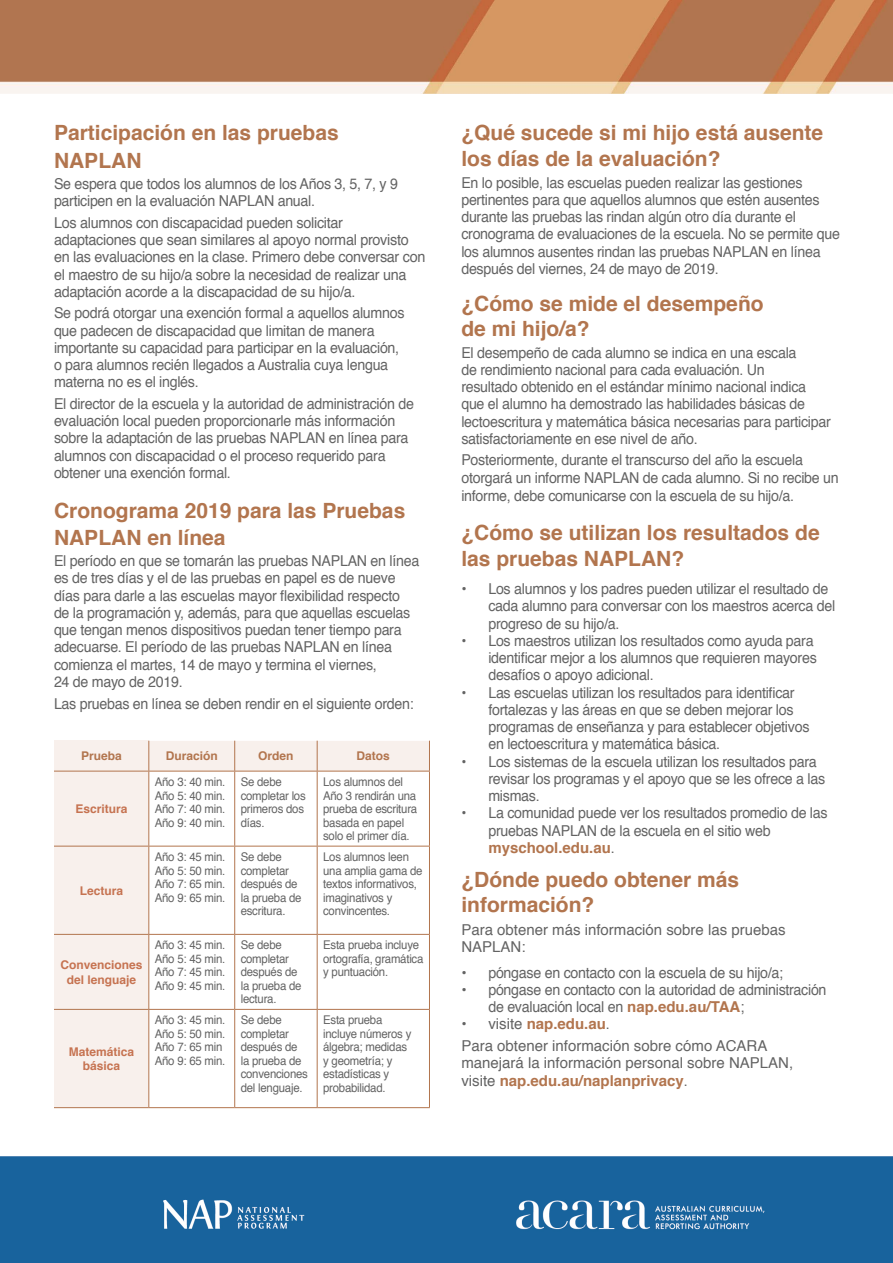
<style>
.page{position:relative;width:893px;height:1263px;background:#fff}
.page>*{position:absolute;margin:0;border:0;box-sizing:border-box;transform-origin:0 0}
.t1{font:700 21px/25.5px "Helvetica";color:#b2754e}
.t2{font:15px/17.2px "Helvetica";letter-spacing:-.02em;color:#636363;scale:.95 1}
.t3{font:15px/17.2px "Helvetica";letter-spacing:-.02em;color:#636363}
.t4{font:15px/17.2px "Helvetica";letter-spacing:-.02em;color:#636363;scale:.96 1}
.t5{font:15px/17.2px "Helvetica";color:#636363}
.t6{font:12px/13.5px "Helvetica";letter-spacing:-.02em;color:#636363;scale:.95 1}
.t7{font:700 12px/14.4px "Helvetica";color:#c67351;text-align:center}
.t8{font:700 12px "Helvetica";color:#b2754e}
.s1{font-weight:700;color:#b2754e}
</style>
<div class="page">
<img style="left:1px;top:0;width:892px;height:93px">
<svg style="left:54px;top:740px;width:375px;height:367px"></svg>
<hr style="left:429px;top:1010px;width:1px;height:97px;background:#b2754e">
<hr style="left:149px;top:1107px;width:86px;height:1px;background:#b2754e">
<hr style="left:317px;top:1107px;width:113px;height:1px;background:#b2754e">
<hr style="left:234px;top:771px;width:1px;height:75px;background:#b2754e">
<hr style="left:317px;top:771px;width:1px;height:75px;background:#b2754e">
<hr style="left:234px;top:846px;width:1px;height:88px;background:#b2754e">
<hr style="left:317px;top:846px;width:1px;height:88px;background:#b2754e">
<hr style="left:234px;top:935px;width:1px;height:74px;background:#b2754e">
<hr style="left:317px;top:935px;width:1px;height:74px;background:#b2754e">
<hr style="left:234px;top:1010px;width:1px;height:97px;background:#b2754e">
<hr style="left:317px;top:1010px;width:1px;height:97px;background:#b2754e">
<hr style="left:235px;top:1107px;width:82px;height:1px;background:#b2754e">
<hr style="left:429px;top:771px;width:1px;height:75px;background:#b2754e">
<hr style="left:429px;top:935px;width:1px;height:74px;background:#b2754e">
<hr style="left:149px;top:1009px;width:86px;height:1px;background:#b2754e">
<hr style="left:235px;top:1009px;width:82px;height:1px;background:#b2754e">
<hr style="left:317px;top:1009px;width:113px;height:1px;background:#b2754e">
<hr style="left:149px;top:846px;width:86px;height:1px;background:#b2754e">
<hr style="left:235px;top:846px;width:82px;height:1px;background:#b2754e">
<hr style="left:317px;top:846px;width:113px;height:1px;background:#b2754e">
<hr style="left:429px;top:846px;width:1px;height:88px;background:#b2754e">
<hr style="left:149px;top:934px;width:86px;height:1px;background:#b2754e">
<hr style="left:235px;top:934px;width:82px;height:1px;background:#b2754e">
<hr style="left:317px;top:934px;width:113px;height:1px;background:#b2754e">
<hr style="left:148px;top:740px;width:87px;height:1px;background:#fff">
<hr style="left:235px;top:740px;width:82px;height:1px;background:#fff">
<hr style="left:317px;top:740px;width:113px;height:1px;background:#fff">
<hr style="left:234px;top:741px;width:1px;height:30px;background:#b2754e">
<hr style="left:317px;top:741px;width:1px;height:30px;background:#b2754e">
<hr style="left:429px;top:741px;width:1px;height:30px;background:#b2754e">
<hr style="left:148px;top:771px;width:1px;height:75px;background:#b2754e">
<hr style="left:148px;top:846px;width:1px;height:88px;background:#b2754e">
<hr style="left:148px;top:935px;width:1px;height:74px;background:#b2754e">
<hr style="left:148px;top:1010px;width:1px;height:97px;background:#b2754e">
<hr style="left:54px;top:846px;width:95px;height:1px;background:#b2754e">
<hr style="left:54px;top:934px;width:95px;height:1px;background:#b2754e">
<hr style="left:54px;top:1009px;width:95px;height:1px;background:#b2754e">
<hr style="left:54px;top:1107px;width:95px;height:1px;background:#b2754e">
<hr style="left:54px;top:771px;width:95px;height:1px;background:#b2754e">
<hr style="left:149px;top:771px;width:86px;height:1px;background:#b2754e">
<hr style="left:235px;top:771px;width:82px;height:1px;background:#b2754e">
<hr style="left:317px;top:771px;width:113px;height:1px;background:#b2754e">
<hr style="left:148px;top:741px;width:1px;height:30px;background:#b2754e">
<div style="left:0;top:1156px;width:893px;height:107px;background:#18639d"></div>
<h1 class="t1" style="left:54px;top:120px;width:286px;line-height:27px">Participación en las pruebas<br>NAPLAN</h1>
<p class="t2" style="left:54px;top:176px;width:364px">Se espera que todos los alumnos de los Años 3, 5, 7, y 9 participen en la evaluación NAPLAN anual.</p>
<p class="t4" style="left:54px;top:214px;width:388px">Los alumnos con discapacidad pueden solicitar adaptaciones que sean similares al apoyo normal provisto en las evaluaciones en la clase. Primero debe conversar con el maestro de su hijo/a sobre la necesidad de realizar una adaptación acorde a la discapacidad de su hijo/a.</p>
<p class="t2" style="left:54px;top:305px;width:370px">Se podrá otorgar una exención formal a aquellos alumnos que padecen de discapacidad que limitan de manera importante su capacidad para participar en la evaluación, o para alumnos recién llegados a Australia cuya lengua materna no es el inglés.</p>
<p class="t2" style="left:54px;top:395px;width:380px">El director de la escuela y la autoridad de administración de evaluación local pueden proporcionarle más información sobre la adaptación de las pruebas NAPLAN en línea para alumnos con discapacidad o el proceso requerido para obtener una exención formal.</p>
<h1 class="t1" style="left:54px;top:497px;width:353px;line-height:27px">Cronograma 2019 para las Pruebas<br>NAPLAN en línea</h1>
<p class="t2" style="left:54px;top:553px;width:386px">El período en que se tomarán las pruebas NAPLAN en línea es de tres días y el de las pruebas en papel es de nueve días para darle a las escuelas mayor flexibilidad respecto<br>de la programación y, además, para que aquellas escuelas que tengan menos dispositivos puedan tener tiempo para adecuarse. El período de las pruebas NAPLAN en línea comienza el martes, 14 de mayo y termina el viernes,<br>24 de mayo de 2019.</p>
<p class="t2" style="left:54px;top:696px;width:380px">Las pruebas en línea se deben rendir en el siguiente orden:</p>
<p class="t8" style="left:81px;top:746px;width:42px">Prueba</p>
<p class="t8" style="left:166px;top:746px;width:54px">Duración</p>
<p class="t8" style="left:258px;top:746px;width:37px">Orden</p>
<p class="t8" style="left:357px;top:746px;width:35px">Datos</p>
<p class="t7" style="left:75px;top:802px;width:54px">Escritura</p>
<p class="t7" style="left:80px;top:883px;width:45px">Lectura</p>
<p class="t7" style="left:60px;top:958px;width:84px">Convenciones del lenguaje</p>
<p class="t7" style="left:69px;top:1044px;width:67px">Matemática básica</p>
<p class="t6" style="left:155px;top:775px;width:76px;text-align:justify">Año 3: 40 min.<br>Año 5: 40 min.<br>Año 7: 40 min.<br>Año 9: 40 min.</p>
<p class="t6" style="left:241px;top:775px;width:70px">Se debe completar los primeros dos días.</p>
<p class="t6" style="left:323px;top:775px;width:101px">Los alumnos del<br>Año 3 rendirán una prueba de escritura basada en papel solo el primer día.</p>
<p class="t6" style="left:155px;top:850px;width:76px;text-align:justify">Año 3: 45 min.<br>Año 5: 50 min.<br>Año 7: 65 min.<br>Año 9: 65 min.</p>
<p class="t6" style="left:241px;top:850px;width:66px">Se debe completar después de la prueba de escritura.</p>
<p class="t6" style="left:323px;top:850px;width:106px">Los alumnos leen una amplia gama de textos informativos, imaginativos y convincentes.</p>
<p class="t6" style="left:155px;top:939px;width:76px;text-align:justify">Año 3: 45 min.<br>Año 5: 45 min.<br>Año 7: 45 min.<br>Año 9: 45 min.</p>
<p class="t6" style="left:241px;top:939px;width:66px">Se debe completar después de la prueba de lectura.</p>
<p class="t6" style="left:323px;top:939px;width:107px">Esta prueba incluye ortografía, gramática y puntuación.</p>
<p class="t6" style="left:155px;top:1014px;width:76px">Año 3: 45 min.<br>Año 5: 50 min.<br>Año 7: 65 min<br>Año 9: 65 min.</p>
<p class="t6" style="left:241px;top:1014px;width:72px">Se debe completar después de la prueba de convenciones del lenguaje.</p>
<p class="t6" style="left:323px;top:1014px;width:94px">Esta prueba incluye números y álgebra; medidas y geometría; y estadísticas y probabilidad.</p>
<h1 class="t1" style="left:461px;top:121px;width:363px">¿Qué sucede si mi hijo está ausente los días de la evaluación?</h1>
<p class="t2" style="left:461px;top:174px;width:400px">En lo posible, las escuelas pueden realizar las gestiones pertinentes para que aquellos alumnos que estén ausentes durante las pruebas las rindan algún otro día durante el cronograma de evaluaciones de la escuela. No se permite que los alumnos ausentes rindan las pruebas NAPLAN en línea después del viernes, 24 de mayo de 2019.</p>
<h1 class="t1" style="left:461px;top:291px;width:304px">¿Cómo se mide el desempeño de mi hijo/a?</h1>
<p class="t2" style="left:461px;top:344px;width:390px">El desempeño de cada alumno se indica en una escala<br>de rendimiento nacional para cada evaluación. Un<br>resultado obtenido en el estándar mínimo nacional indica que el alumno ha demostrado las habilidades básicas de lectoescritura y matemática básica necesarias para participar satisfactoriamente en ese nivel de año.</p>
<p class="t2" style="left:461px;top:452px;width:399px;line-height:17.7px">Posteriormente, durante el transcurso del año la escuela otorgará un informe NAPLAN de cada alumno. Si no recibe un informe, debe comunicarse con la escuela de su hijo/a.</p>
<h1 class="t1" style="left:461px;top:520px;width:360px">¿Cómo se utilizan los resultados de las pruebas NAPLAN?</h1>
<p class="t3" style="left:488px;top:581px;width:348px;text-indent:-27px">• Los alumnos y los padres pueden utilizar el resultado de cada alumno para conversar con los maestros acerca del progreso de su hijo/a.</p>
<p class="t2" style="left:488px;top:632px;width:347px;text-indent:-27px">• Los maestros utilizan los resultados como ayuda para identificar mejor a los alumnos que requieren mayores desafíos o apoyo adicional.</p>
<p class="t2" style="left:488px;top:684px;width:339px;text-indent:-27px">• Las escuelas utilizan los resultados para identificar fortalezas y las áreas en que se deben mejorar los programas de enseñanza y para establecer objetivos en lectoescritura y matemática básica.</p>
<p class="t2" style="left:488px;top:753px;width:356px;text-indent:-27px">• Los sistemas de la escuela utilizan los resultados para revisar los programas y el apoyo que se les ofrece a las mismas.</p>
<p class="t2" style="left:488px;top:805px;width:359px;text-indent:-27px">• La comunidad puede ver los resultados promedio de las pruebas NAPLAN de la escuela en el sitio web <span class="s1">myschool.edu.au</span>.</p>
<h1 class="t1" style="left:461px;top:867px;width:279px">¿Dónde puedo obtener más información?</h1>
<p class="t5" style="left:461px;top:921px;width:326px">Para obtener más información sobre las pruebas<br>NAPLAN:</p>
<p class="t3" style="left:461px;top:964px;width:323px">• póngase en contacto con la escuela de su hijo/a;</p>
<p class="t3" style="left:488px;top:981px;width:340px;text-indent:-27px">• póngase en contacto con la autoridad de administración de evaluación local en <span class="s1">nap.edu.au/TAA</span>;</p>
<p class="t5" style="left:461px;top:1014px;width:307px;line-height:21.5px">• visite <span class="s1">nap.edu.au</span>.<br>Para obtener información sobre cómo ACARA</p>
<p class="t5" style="left:461px;top:1054px;width:333px;line-height:18px">manejará la información personal sobre NAPLAN, visite <span class="s1">nap.edu.au/naplanprivacy</span>.</p>
</div>
